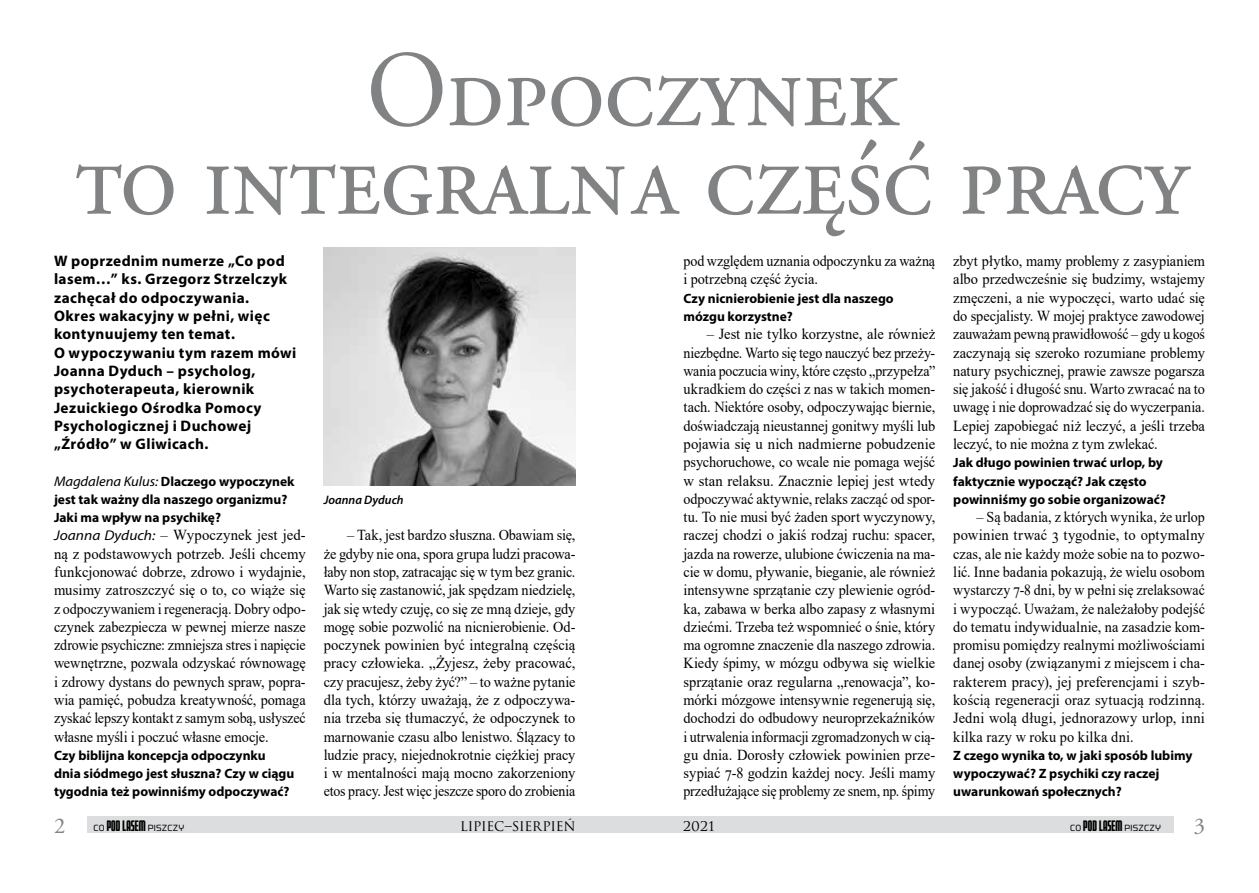
<style>
.page{position:relative;width:1259px;height:893px;background:#fff}
.page>*{position:absolute;margin:0;border:0;box-sizing:border-box;transform-origin:0 0}
.t1{font:108px/88.5px "Adobe Garamond Pro";letter-spacing:-.01em;color:#808284;text-align:center;scale:.94 1}
.t2{font:22.5px "Adobe Garamond Pro";color:#808284}
.t3{font:15.3px/18.3px "Times New Roman";letter-spacing:-.005em;color:#000;text-align:justify;scale:.94 1}
.t4{font:15.3px/18.3px "Times New Roman";letter-spacing:-.005em;color:#000;text-align:justify;scale:.96 1}
.t5{font:15.3px/18.3px "Times New Roman";letter-spacing:-.005em;color:#000;text-align:justify;scale:.93 1}
.t6{font:15.3px/18.3px "Times New Roman";letter-spacing:-.005em;color:#000;text-align:justify}
.t7{font:700 15.3px/18.3px "Myriad Pro";letter-spacing:.025em;color:#000}
.t8{font:15.3px/18.3px "Times New Roman";letter-spacing:-.005em;color:#000;scale:.92 1}
.t9{font:15.3px "Trajan Pro";letter-spacing:-.02em;color:#000;scale:.94 1}
.t10{font:700 13.5px/18.3px "Myriad Pro";color:#000}
.t11{font:italic 600 12.3px "Myriad Pro";color:#000}
.t12{font:9px "Morgan Big";letter-spacing:.03em;color:#000;scale:.94 1}
.s1{font-weight:400;font-style:italic;font-size:13.95px}
.s2{font-family:"Myriad Pro";font-style:italic;font-size:14.1px}
.s3{font-family:"Morgan Tower Four";font-size:15.3px}
</style>
<div class="page">
<div style="left:87px;top:817px;width:544px;height:16px;background:#dcddde"></div>
<div style="left:629px;top:817px;width:545px;height:16px;background:#dcddde"></div>
<img style="left:324px;top:248px;width:252px;height:238px">
<h1 class="t1" style="left:75px;top:50px;width:1186px">Odpoczynek<br>to integralna część pracy</h1>
<p class="t7" style="left:54px;top:251px;width:244px">W poprzednim numerze „Co pod lasem…” ks. Grzegorz Strzelczyk zachęcał do odpoczywania.<br>Okres wakacyjny w pełni, więc kontynuujemy ten temat.<br>O wypoczywaniu tym razem mówi<br>Joanna Dyduch – psycholog, psychoterapeuta, kierownik<br>Jezuickiego Ośrodka Pomocy<br>Psychologicznej i Duchowej „Źródło” w Gliwicach.</p>
<p class="t10" style="left:54px;top:471px;width:242px"><span class="s1">Magdalena Kulus:</span> Dlaczego wypoczynek jest tak ważny dla naszego organizmu?<br>Jaki ma wpływ na psychikę?</p>
<p class="t6" style="left:54px;top:526px;width:253px"><span class="s2">Joanna Dyduch:</span> – Wypoczynek jest jed&shy;ną z podstawowych potrzeb. Jeśli chcemy funkcjonować dobrze, zdrowo i wydajnie, musimy zatroszczyć się o to, co wiąże się z odpoczywaniem i regeneracją. Dobry odpo&shy;czynek zabezpiecza w pewnej mierze nasze zdrowie psychiczne: zmniejsza stres i napięcie wewnętrzne, pozwala odzyskać równowagę i zdrowy dystans do pewnych spraw, popra&shy;wia pamięć, pobudza kreatywność, pomaga zyskać lepszy kontakt z samym sobą, usłyszeć własne myśli i poczuć własne emocje.</p>
<p class="t10" style="left:54px;top:746px;width:242px">Czy biblijna koncepcja odpoczynku dnia siódmego jest słuszna? Czy w ciągu tygodnia też powinniśmy odpoczywać?</p>
<p class="t8" style="left:683px;top:251px;width:275px">pod względem uznania odpoczynku za ważną i potrzebną część życia.</p>
<p class="t10" style="left:683px;top:289px;width:212px">Czy nicnierobienie jest dla naszego mózgu korzystne?</p>
<p class="t4" style="left:683px;top:325px;width:264px;text-indent:23px">– Jest nie tylko korzystne, ale również niezbędne. Warto się tego nauczyć bez przeży&shy;wania poczucia winy, które często „przypełza” ukradkiem do części z nas w takich momen&shy;tach. Niektóre osoby, odpoczywając biernie, doświadczają nieustannej gonitwy myśli lub pojawia się u nich nadmierne pobudzenie psychoruchowe, co wcale nie pomaga wejść w stan relaksu. Znacznie lepiej jest wtedy odpoczywać aktywnie, relaks zacząć od spor&shy;tu. To nie musi być żaden sport wyczynowy, raczej chodzi o jakiś rodzaj ruchu: spacer, jazda na rowerze, ulubione ćwiczenia na ma&shy;cie w domu, pływanie, bieganie, ale również intensywne sprzątanie czy plewienie ogród&shy;ka, zabawa w berka albo zapasy z własnymi dziećmi. Trzeba też wspomnieć o śnie, który ma ogromne znaczenie dla naszego zdrowia.<br>Kiedy śpimy, w mózgu odbywa się wielkie sprzątanie oraz regularna „renowacja”, ko&shy;mórki mózgowe intensywnie regenerują się, dochodzi do odbudowy neuroprzekaźników i utrwalenia informacji zgromadzonych w cią&shy;gu dnia. Dorosły człowiek powinien prze&shy;sypiać 7-8 godzin każdej nocy. Jeśli mamy przedłużające się problemy ze snem, np. śpimy</p>
<p class="t3" style="left:953px;top:251px;width:269px">zbyt płytko, mamy problemy z zasypianiem albo przedwcześnie się budzimy, wstajemy zmęczeni, a nie wypoczęci, warto udać się do specjalisty. W mojej praktyce zawodowej zauważam pewną prawidłowość – gdy u kogoś zaczynają się szeroko rozumiane problemy natury psychicznej, prawie zawsze pogarsza się jakość i długość snu. Warto zwracać na to uwagę i nie doprowadzać się do wyczerpania.<br>Lepiej zapobiegać niż leczyć, a jeśli trzeba leczyć, to nie można z tym zwlekać.</p>
<p class="t10" style="left:953px;top:453px;width:214px">Jak długo powinien trwać urlop, by faktycznie wypocząć? Jak często powinniśmy go sobie organizować?</p>
<p class="t5" style="left:953px;top:507px;width:272px;text-indent:23px">– Są badania, z których wynika, że urlop powinien trwać 3 tygodnie, to optymalny czas, ale nie każdy może sobie na to pozwo&shy;lić. Inne badania pokazują, że wielu osobom wystarczy 7-8 dni, by w pełni się zrelaksować i wypocząć. Uważam, że należałoby podejść do tematu indywidualnie, na zasadzie kom&shy;promisu pomiędzy realnymi możliwościami danej osoby (związanymi z miejscem i cha&shy;rakterem pracy), jej preferencjami i szyb&shy;kością regeneracji oraz sytuacją rodzinną.<br>Jedni wolą długi, jednorazowy urlop, inni kilka razy w roku po kilka dni.</p>
<p class="t10" style="left:953px;top:746px;width:241px">Z czego wynika to, w jaki sposób lubimy wypoczywać? Z psychiki czy raczej uwarunkowań społecznych?</p>
<p class="t11" style="left:324px;top:492px;width:81px">Joanna Dyduch</p>
<p class="t3" style="left:324px;top:526px;width:269px;text-indent:23px">– Tak, jest bardzo słuszna. Obawiam się, że gdyby nie ona, spora grupa ludzi pracowa&shy;łaby non stop, zatracając się w tym bez granic.<br>Warto się zastanowić, jak spędzam niedzielę, jak się wtedy czuję, co się ze mną dzieje, gdy mogę sobie pozwolić na nicnierobienie. Od&shy;poczynek powinien być integralną częścią pracy człowieka. „Żyjesz, żeby pracować, czy pracujesz, żeby żyć?” – to ważne pytanie dla tych, którzy uważają, że z odpoczywa&shy;nia trzeba się tłumaczyć, że odpoczynek to marnowanie czasu albo lenistwo. Ślązacy to ludzie pracy, niejednokrotnie ciężkiej pracy i w mentalności mają mocno zakorzeniony etos pracy. Jest więc jeszcze sporo do zrobienia</p>
<h2 class="t2" style="left:54px;top:812px;width:13px">2</h2>
<p class="t12" style="left:94px;top:821px;width:98px">CO <span class="s3">POD LASEM</span> PISZCZY</p>
<p class="t9" style="left:460px;top:815px;width:124px">LIPIEC–SIERPIEŃ</p>
<p class="t9" style="left:683px;top:815px;width:35px">2021</p>
<p class="t12" style="left:1070px;top:821px;width:98px">CO <span class="s3">POD LASEM</span> PISZCZY</p>
<h2 class="t2" style="left:1193px;top:812px;width:13px">3</h2>
</div>
